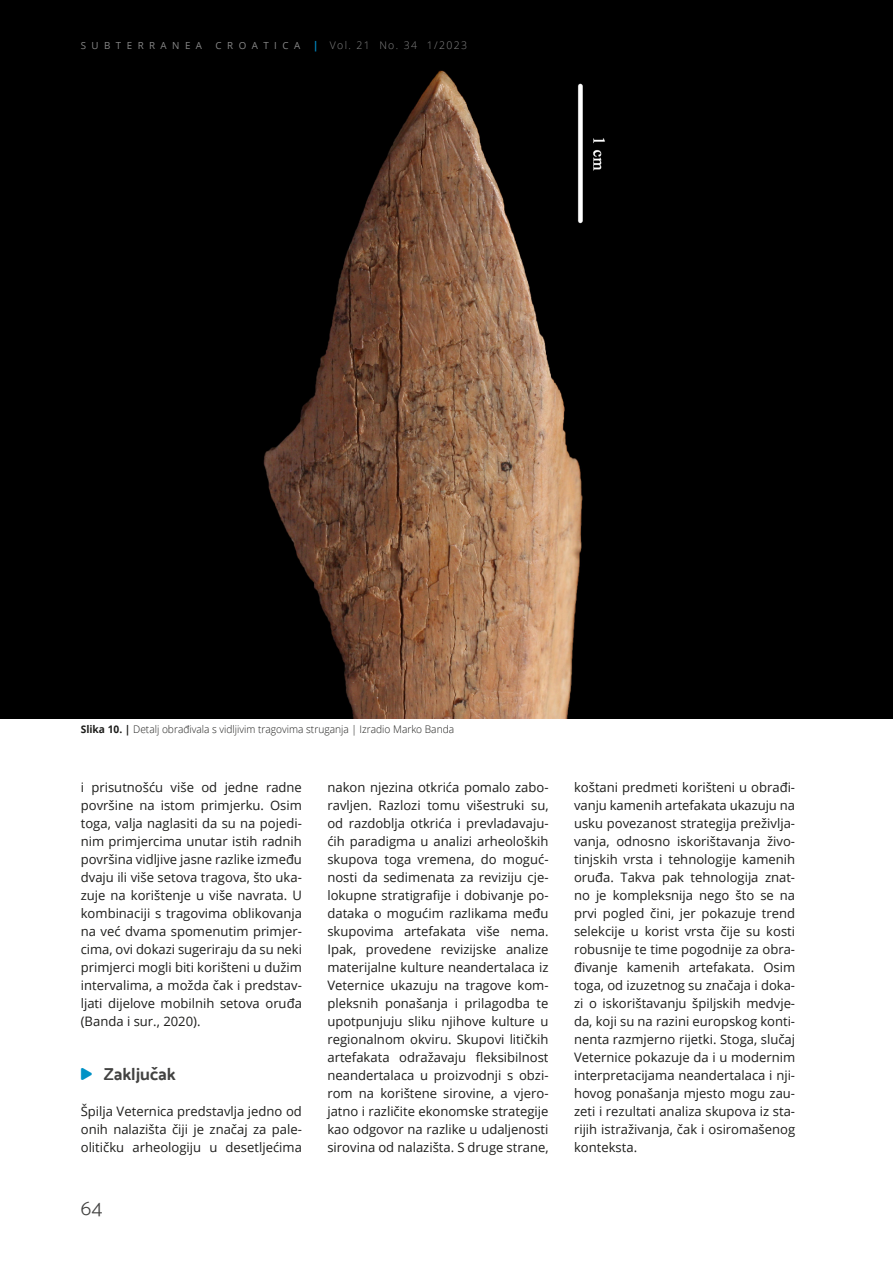
<style>
.page{position:relative;width:893px;height:1263px;background:#fff}
.page>*{position:absolute;margin:0;border:0;box-sizing:border-box;transform-origin:0 0}
.t1{font:300 21px "Catamaran";color:#424241}
.t2{font:700 17.25px "Catamaran";color:#424241}
.t3{font:13.05px/18px "Open Sans";color:#1d1d1b;text-align:justify}
.t4{font:300 10.5px "Open Sans";color:#1d1d1b}
.t5{font:300 10.5px "Open Sans";letter-spacing:.13em;color:#878787}
.t6{font:9.75px "Open Sans";letter-spacing:.56em;color:#878787}
.s1{font-weight:400;font-size:9.75px}
.s2{font-weight:700;color:#0086be}
.s3{font-weight:700}
.s4{font-family:"Trokuti";font-weight:400;color:#0092c6}
</style>
<div class="page">
<div style="left:0;top:0;width:893px;height:719px;background:#000"></div>
<img style="left:263px;top:70px;width:342px;height:649px">
<p class="t6" style="left:81px;top:39px;width:123px">SUBTERRANEA</p>
<p class="t5" style="left:216px;top:38px;width:253px"><span class="s1">C R O A T I C A</span> <span class="s2">|</span> Vol. 21 No. 34 1/2023</p>
<p class="t4" style="left:81px;top:722px;width:375px"><span class="s3">Slika 10. |</span> Detalj obrađivala s vidljivim tragovima struganja | Izradio Marko Banda</p>
<p class="t3" style="left:81px;top:778px;width:223px">i prisutnošću više od jedne radne površine na istom primjerku. Osim toga, valja naglasiti da su na pojedi&shy;nim primjercima unutar istih radnih površina vidljive jasne razlike između dvaju ili više setova tragova, što uka&shy;zuje na korištenje u više navrata. U kombinaciji s tragovima oblikovanja na već dvama spomenutim primjer&shy;cima, ovi dokazi sugeriraju da su neki primjerci mogli biti korišteni u dužim intervalima, a možda čak i predstav&shy;ljati dijelove mobilnih setova oruđa (Banda i sur., 2020).</p>
<h2 class="t2" style="left:81px;top:1064px;width:96px"><span class="s4">A</span> Zaključak</h2>
<p class="t3" style="left:81px;top:1102px;width:223px">Špilja Veternica predstavlja jedno od onih nalazišta čiji je značaj za pale&shy;olitičku arheologiju u desetljećima</p>
<h1 class="t1" style="left:81px;top:1195px;width:23px">64</h1>
<p class="t3" style="left:327px;top:778px;width:223px">nakon njezina otkrića pomalo zabo&shy;ravljen. Razlozi tomu višestruki su, od razdoblja otkrića i prevladavaju&shy;ćih paradigma u analizi arheoloških skupova toga vremena, do moguć&shy;nosti da sedimenata za reviziju cje&shy;lokupne stratigrafije i dobivanje po&shy;dataka o mogućim razlikama među skupovima artefakata više nema.<br>Ipak, provedene revizijske analize materijalne kulture neandertalaca iz Veternice ukazuju na tragove kom&shy;pleksnih ponašanja i prilagodba te upotpunjuju sliku njihove kulture u regionalnom okviru. Skupovi litičkih artefakata odražavaju fleksibilnost neandertalaca u proizvodnji s obzi&shy;rom na korištene sirovine, a vjero&shy;jatno i različite ekonomske strategije kao odgovor na razlike u udaljenosti sirovina od nalazišta. S druge strane,</p>
<p class="t3" style="left:574px;top:778px;width:223px">koštani predmeti korišteni u obrađi&shy;vanju kamenih artefakata ukazuju na usku povezanost strategija preživlja&shy;vanja, odnosno iskorištavanja živo&shy;tinjskih vrsta i tehnologije kamenih oruđa. Takva pak tehnologija znat&shy;no je kompleksnija nego što se na prvi pogled čini, jer pokazuje trend selekcije u korist vrsta čije su kosti robusnije te time pogodnije za obra&shy;đivanje kamenih artefakata. Osim toga, od izuzetnog su značaja i doka&shy;zi o iskorištavanju špiljskih medvje&shy;da, koji su na razini europskog konti&shy;nenta razmjerno rijetki. Stoga, slučaj Veternice pokazuje da i u modernim interpretacijama neandertalaca i nji&shy;hovog ponašanja mjesto mogu zau&shy;zeti i rezultati analiza skupova iz sta&shy;rijih istraživanja, čak i osiromašenog konteksta.</p>
</div>
